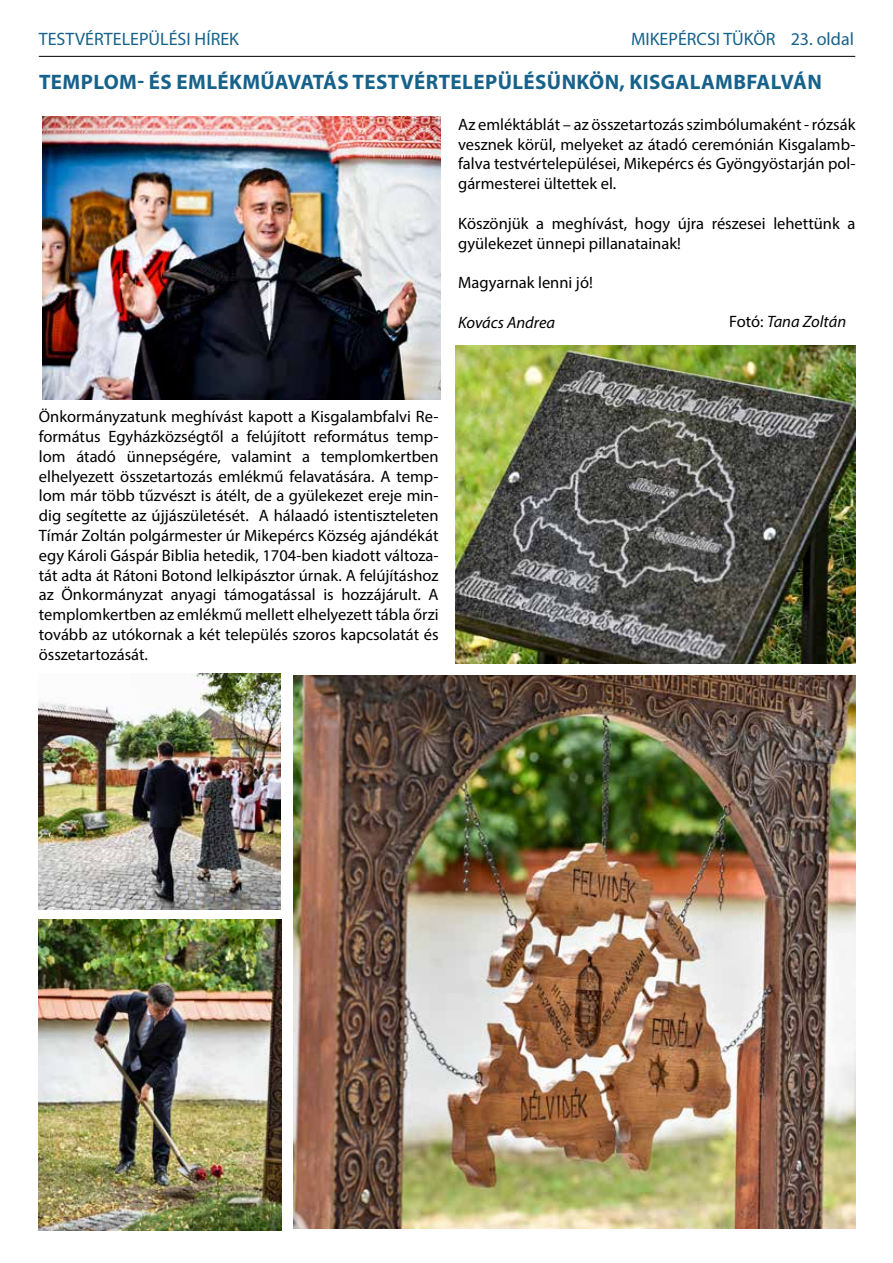
<style>
.page{position:relative;width:893px;height:1263px;background:#fff}
.page>*{position:absolute;margin:0;border:0;box-sizing:border-box;transform-origin:0 0}
.t1{font:700 21px "Myriad Pro";letter-spacing:.02em;color:#17628b}
.t2{font:18px "Myriad Pro";color:#17628b}
.t3{font:16.5px/19.8px "Myriad Pro";color:#000;text-align:justify}
.t4{font:italic 16.5px "Myriad Pro";color:#000}
.s1{font-style:normal}
</style>
<div class="page">
<hr style="left:39px;top:56px;width:816px;height:1px;background:#000">
<img style="left:42px;top:117px;width:398px;height:283px">
<img style="left:456px;top:346px;width:399px;height:317px">
<img style="left:293px;top:675px;width:562px;height:553px">
<img style="left:38px;top:673px;width:242px;height:236px">
<img style="left:39px;top:920px;width:242px;height:310px">
<p class="t2" style="left:39px;top:28px;width:202px">TESTVÉRTELEPÜLÉSI HÍREK</p>
<p class="t2" style="left:631px;top:28px;width:224px">MIKEPÉRCSI TÜKÖR 23. oldal</p>
<p class="t1" style="left:39px;top:68px;width:784px">TEMPLOM- ÉS EMLÉKMŰAVATÁS TESTVÉRTELEPÜLÉSÜNKÖN, KISGALAMBFALVÁN</p>
<p class="t3" style="left:458px;top:114px;width:399px">Az emléktáblát – az összetartozás szimbólumaként - rózsák vesznek körül, melyeket az átadó ceremónián Kisgalamb&shy;falva testvértelepülései, Mikepércs és Gyöngyöstarján pol&shy;gármesterei ültettek el.</p>
<p class="t3" style="left:458px;top:213px;width:399px">Köszönjük a meghívást, hogy újra részesei lehettünk a gyülekezet ünnepi pillanatainak!</p>
<p class="t3" style="left:458px;top:273px;width:136px">Magyarnak lenni jó!</p>
<p class="t4" style="left:458px;top:312px;width:99px">Kovács Andrea</p>
<p class="t4" style="left:729px;top:311px;width:118px"><span class="s1">Fotó:</span> Tana Zoltán</p>
<p class="t3" style="left:39px;top:406px;width:401px">Önkormányzatunk meghívást kapott a Kisgalambfalvi Re&shy;formátus Egyházközségtől a felújított református temp&shy;lom átadó ünnepségére, valamint a templomkertben elhelyezett összetartozás emlékmű felavatására. A temp&shy;lom már több tűzvészt is átélt, de a gyülekezet ereje min&shy;dig segítette az újjászületését. A hálaadó istentiszteleten Tímár Zoltán polgármester úr Mikepércs Község ajándékát egy Károli Gáspár Biblia hetedik, 1704-ben kiadott változa&shy;tát adta át Rátoni Botond lelkipásztor úrnak. A felújításhoz az Önkormányzat anyagi támogatással is hozzájárult. A templomkertben az emlékmű mellett elhelyezett tábla őrzi tovább az utókornak a két település szoros kapcsolatát és összetartozását.</p>
</div>
